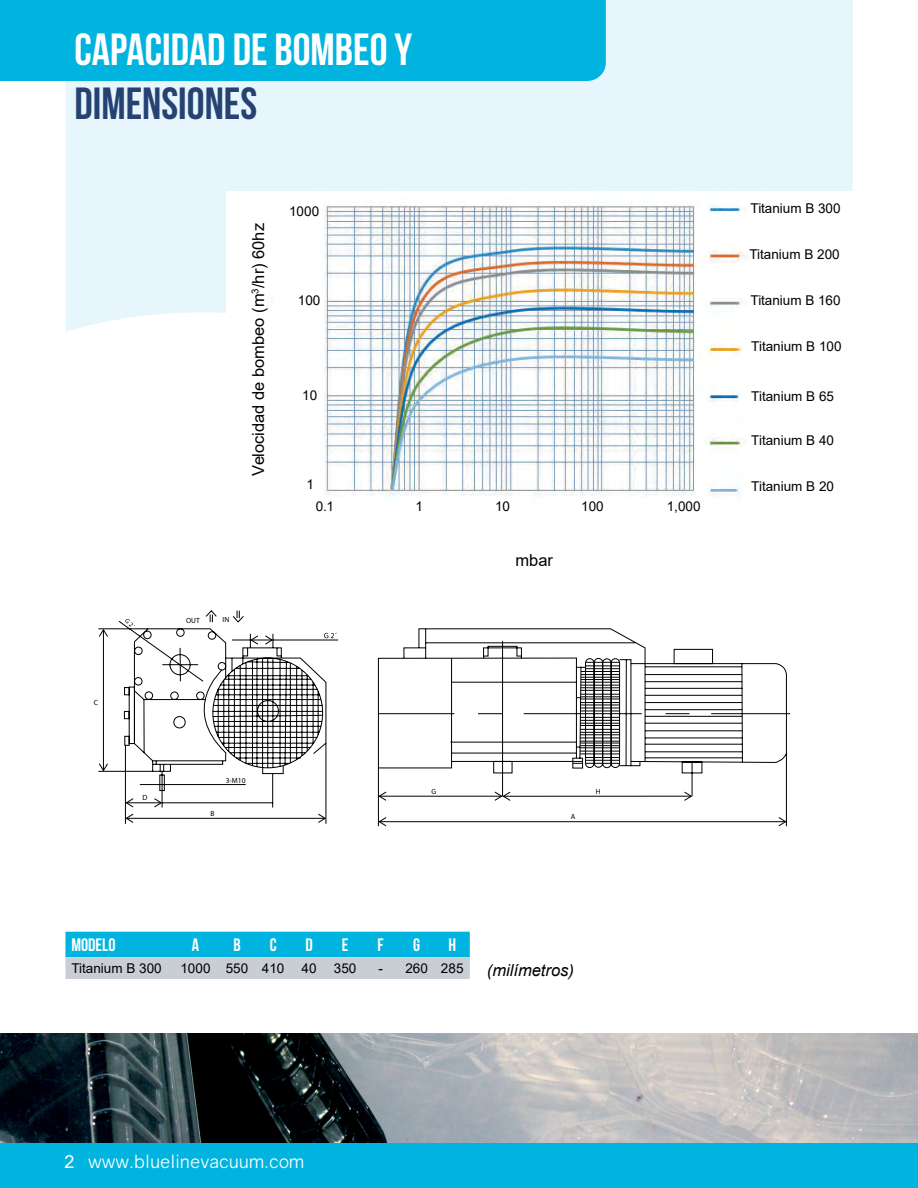
<style>
.page{position:relative;width:918px;height:1188px;background:#fff}
.page>*{position:absolute;margin:0;border:0;box-sizing:border-box;transform-origin:0 0}
.t1{font:45px "Bebas Neue";color:#fff}
.t2{font:45px "Bebas Neue";color:#264272}
.t3{font:18px "Gravity";color:#fff}
.t4{font:18px "Bebas Neue";color:#fff}
.t5{font:16.5px "Arial";color:#000}
.t6{font:italic 16.5px "Arial";color:#000}
.t7{font:13.5px "Arial";color:#000}
.t8{font:7.5px "Myriad Pro";color:#000}
.s1{font-family:"Arial"}
</style>
<div class="page">
<img style="left:0;top:1033px;width:918px;height:110px">
<div style="left:0;top:1143px;width:918px;height:45px;background:#00b4df"></div>
<div style="left:65px;top:0;width:788px;height:332px;background:#e7f6fd"></div>
<div style="left:0;top:0;width:606px;height:81px;background:#00b4df"></div>
<div style="left:226px;top:191px;width:628px;height:336px;background:#fff"></div>
<img style="left:271px;top:205px;width:476px;height:292px">
<svg style="left:125px;top:619px;width:10px;height:8px"></svg>
<svg style="left:205px;top:610px;width:39px;height:13px"></svg>
<svg style="left:99px;top:629px;width:687px;height:197px"></svg>
<svg style="left:65px;top:932px;width:405px;height:47px;background:#5ebfda"></svg>
<h1 class="t1" style="left:74px;top:25px;width:339px">CAPACIDAD DE BOMBEO Y</h1>
<h1 class="t2" style="left:74px;top:79px;width:184px">DIMENSIONES</h1>
<p class="t8" style="left:94px;top:698px;width:6px">C</p>
<p class="t5" style="left:247px;top:476px;width:254px;rotate:-90deg">Velocidad de bombeo (m<sup>3</sup>/hr) 60hz</p>
<p class="t7" style="left:289px;top:202px;width:32px">1000</p>
<p class="t7" style="left:298px;top:291px;width:24px">100</p>
<p class="t7" style="left:302px;top:385px;width:17px">10</p>
<p class="t7" style="left:307px;top:475px;width:9px">1</p>
<p class="t7" style="left:316px;top:497px;width:20px">0.1</p>
<p class="t8" style="left:186px;top:616px;width:15px">OUT</p>
<p class="t8" style="left:223px;top:615px;width:8px">IN</p>
<p class="t8" style="left:142px;top:793px;width:6px">D</p>
<p class="t8" style="left:210px;top:808px;width:6px">B</p>
<p class="t8" style="left:226px;top:776px;width:21px">3-M10</p>
<p class="t7" style="left:415px;top:497px;width:9px">1</p>
<p class="t7" style="left:495px;top:497px;width:17px">10</p>
<p class="t7" style="left:581px;top:497px;width:24px">100</p>
<p class="t7" style="left:667px;top:497px;width:35px">1,000</p>
<p class="t5" style="left:515px;top:549px;width:39px">mbar</p>
<p class="t8" style="left:432px;top:787px;width:6px">G</p>
<p class="t8" style="left:571px;top:812px;width:6px">A</p>
<p class="t8" style="left:596px;top:787px;width:6px">H</p>
<h2 class="t4" style="left:71px;top:935px;width:46px">MODELO</h2>
<h2 class="t4" style="left:192px;top:935px;width:9px">A</h2>
<h2 class="t4" style="left:233px;top:935px;width:9px">B</h2>
<h2 class="t4" style="left:270px;top:935px;width:8px">C</h2>
<h2 class="t4" style="left:305px;top:935px;width:9px">D</h2>
<h2 class="t4" style="left:342px;top:935px;width:8px">E</h2>
<h2 class="t4" style="left:378px;top:935px;width:8px">F</h2>
<h2 class="t4" style="left:413px;top:935px;width:9px">G</h2>
<h2 class="t4" style="left:448px;top:935px;width:9px">H</h2>
<p class="t7" style="left:71px;top:959px;width:92px">Titanium B 300</p>
<p class="t7" style="left:180px;top:959px;width:105px">1000 550 410</p>
<p class="t7" style="left:302px;top:959px;width:17px">40</p>
<p class="t7" style="left:334px;top:959px;width:24px">350</p>
<p class="t7" style="left:378px;top:959px;width:87px">- 260 285</p>
<p class="t6" style="left:487px;top:960px;width:89px">(milímetros)</p>
<p class="t7" style="left:750px;top:199px;width:92px">Titanium B 300</p>
<p class="t7" style="left:749px;top:245px;width:92px">Titanium B 200</p>
<p class="t7" style="left:750px;top:291px;width:92px">Titanium B 160</p>
<p class="t7" style="left:751px;top:337px;width:92px">Titanium B 100</p>
<p class="t7" style="left:751px;top:387px;width:84px">Titanium B 65</p>
<p class="t7" style="left:751px;top:431px;width:84px">Titanium B 40</p>
<p class="t7" style="left:751px;top:477px;width:84px">Titanium B 20</p>
<h2 class="t3" style="left:64px;top:1151px;width:241px"><span class="s1">2</span> www.bluelinevacuum.com</h2>
</div>
